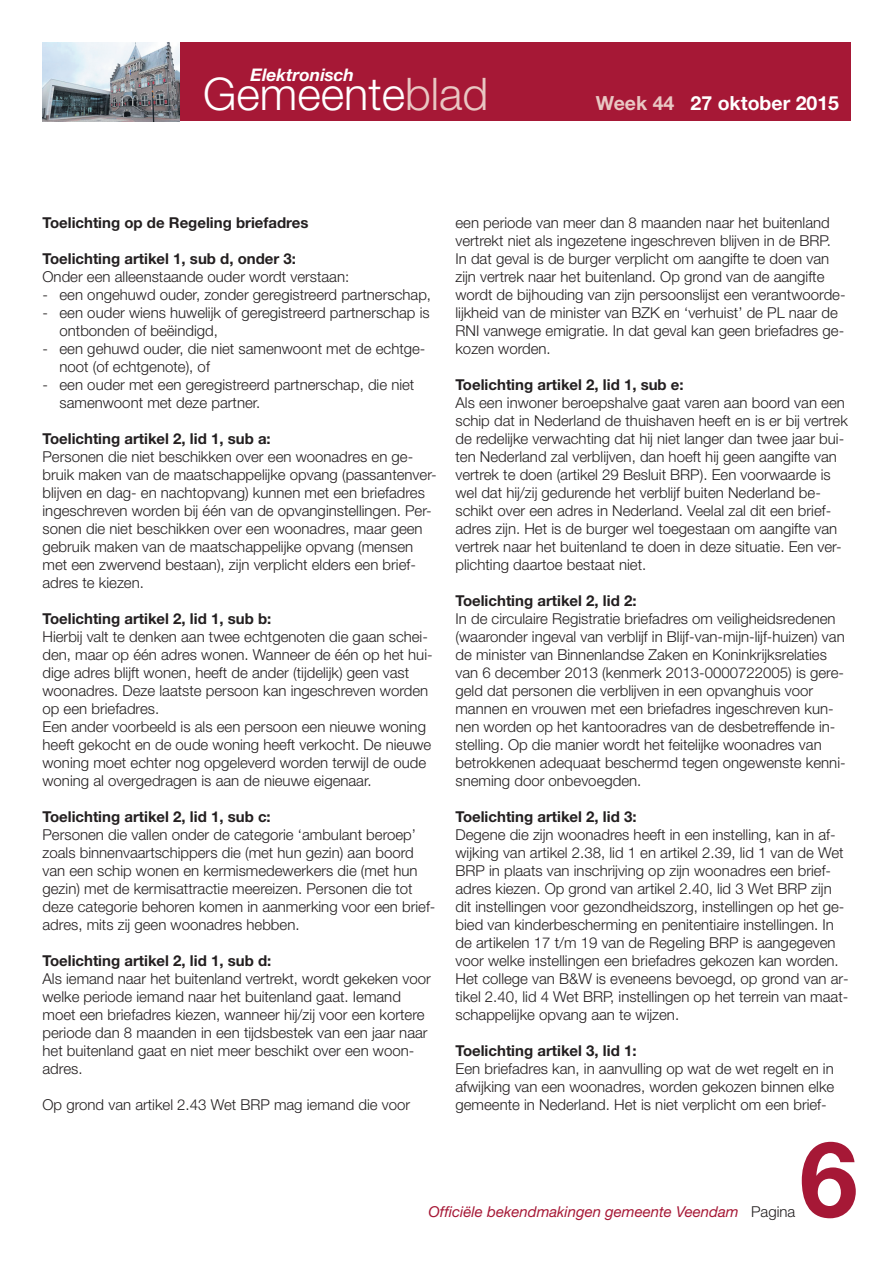
<style>
.page{position:relative;width:893px;height:1263px;background:#fff}
.page>*{position:absolute;margin:0;border:0;box-sizing:border-box;transform-origin:0 0}
.t1{font:700 105px "Helvetica Neue LT Std";color:#a61836}
.t2{font:300 45px "Helvetica Neue LT Std";color:#fff}
.t3{font:700 19.5px "Helvetica Neue LT Std";color:#fff}
.t4{font:italic 700 17.4px "Helvetica Neue LT Std";color:#fff}
.t5{font:300 15px/18px "Helvetica Neue LT Std";color:#231f20}
.t6{font:700 15px "Helvetica Neue LT Std";color:#231f20}
.t7{font:italic 15px "Helvetica Neue LT Std";color:#a61836}
.s1{color:#e9c7c3}
.s2{font-weight:300;font-style:normal;color:#231f20}
</style>
<div class="page">
<div style="left:43px;top:43px;width:807px;height:78px;background:#a61836"></div>
<img style="left:43px;top:43px;width:137px;height:78px">
<p class="t4" style="left:250px;top:68px;width:105px">Elektronisch</p>
<h2 class="t2" style="left:203px;top:78px;width:287px">Gemeente<span class="s1">blad</span></h2>
<h3 class="t3" style="left:596px;top:97px;width:245px"><span class="s1">Week 44</span> 27 oktober 2015</h3>
<p class="t6" style="left:43px;top:217px;width:268px">Toelichting op de Regeling briefadres</p>
<p class="t6" style="left:43px;top:253px;width:255px">Toelichting artikel 1, sub d, onder 3:</p>
<p class="t5" style="left:43px;top:269px;width:308px">Onder een alleenstaande ouder wordt verstaan:</p>
<p class="t5" style="left:43px;top:287px;width:390px">- een ongehuwd ouder, zonder geregistreerd partnerschap,</p>
<p class="t5" style="left:60px;top:305px;width:372px;text-indent:-17px">- een ouder wiens huwelijk of geregistreerd partnerschap is ontbonden of beëindigd,</p>
<p class="t5" style="left:60px;top:341px;width:367px;text-indent:-17px">- een gehuwd ouder, die niet samenwoont met de echtge&shy;noot (of echtgenote), of</p>
<p class="t5" style="left:60px;top:377px;width:356px;text-indent:-17px">- een ouder met een geregistreerd partnerschap, die niet samenwoont met deze partner.</p>
<p class="t6" style="left:43px;top:433px;width:230px">Toelichting artikel 2, lid 1, sub a:</p>
<p class="t5" style="left:43px;top:449px;width:396px">Personen die niet beschikken over een woonadres en ge&shy;bruik maken van de maatschappelijke opvang (passantenver&shy;blijven en dag- en nachtopvang) kunnen met een briefadres ingeschreven worden bij één van de opvanginstellingen. Per&shy;sonen die niet beschikken over een woonadres, maar geen gebruik maken van de maatschappelijke opvang (mensen met een zwervend bestaan), zijn verplicht elders een brief&shy;adres te kiezen.</p>
<p class="t6" style="left:43px;top:613px;width:230px">Toelichting artikel 2, lid 1, sub b:</p>
<p class="t5" style="left:43px;top:629px;width:392px">Hierbij valt te denken aan twee echtgenoten die gaan schei&shy;den, maar op één adres wonen. Wanneer de één op het hui&shy;dige adres blijft wonen, heeft de ander (tijdelijk) geen vast woonadres. Deze laatste persoon kan ingeschreven worden op een briefadres.<br>Een ander voorbeeld is als een persoon een nieuwe woning heeft gekocht en de oude woning heeft verkocht. De nieuwe woning moet echter nog opgeleverd worden terwijl de oude woning al overgedragen is aan de nieuwe eigenaar.</p>
<p class="t6" style="left:43px;top:811px;width:230px">Toelichting artikel 2, lid 1, sub c:</p>
<p class="t5" style="left:43px;top:827px;width:394px">Personen die vallen onder de categorie ‘ambulant beroep’ zoals binnenvaartschippers die (met hun gezin) aan boord van een schip wonen en kermismedewerkers die (met hun gezin) met de kermisattractie meereizen. Personen die tot deze categorie behoren komen in aanmerking voor een brief&shy;adres, mits zij geen woonadres hebben.</p>
<p class="t6" style="left:43px;top:955px;width:230px">Toelichting artikel 2, lid 1, sub d:</p>
<p class="t5" style="left:43px;top:971px;width:390px">Als iemand naar het buitenland vertrekt, wordt gekeken voor welke periode iemand naar het buitenland gaat. Iemand moet een briefadres kiezen, wanneer hij/zij voor een kortere periode dan 8 maanden in een tijdsbestek van een jaar naar het buitenland gaat en niet meer beschikt over een woon&shy;adres.</p>
<p class="t5" style="left:43px;top:1097px;width:369px">Op grond van artikel 2.43 Wet BRP mag iemand die voor</p>
<p class="t5" style="left:455px;top:215px;width:392px">een periode van meer dan 8 maanden naar het buitenland vertrekt niet als ingezetene ingeschreven blijven in de BRP.<br>In dat geval is de burger verplicht om aangifte te doen van zijn vertrek naar het buitenland. Op grond van de aangifte wordt de bijhouding van zijn persoonslijst een verantwoorde&shy;lijkheid van de minister van BZK en ‘verhuist’ de PL naar de RNI vanwege emigratie. In dat geval kan geen briefadres ge&shy;kozen worden.</p>
<p class="t6" style="left:455px;top:379px;width:230px">Toelichting artikel 2, lid 1, sub e:</p>
<p class="t5" style="left:455px;top:395px;width:394px">Als een inwoner beroepshalve gaat varen aan boord van een schip dat in Nederland de thuishaven heeft en is er bij vertrek de redelijke verwachting dat hij niet langer dan twee jaar bui&shy;ten Nederland zal verblijven, dan hoeft hij geen aangifte van vertrek te doen (artikel 29 Besluit BRP). Een voorwaarde is wel dat hij/zij gedurende het verblijf buiten Nederland be&shy;schikt over een adres in Nederland. Veelal zal dit een brief&shy;adres zijn. Het is de burger wel toegestaan om aangifte van vertrek naar het buitenland te doen in deze situatie. Een ver&shy;plichting daartoe bestaat niet.</p>
<p class="t6" style="left:455px;top:595px;width:183px">Toelichting artikel 2, lid 2:</p>
<p class="t5" style="left:455px;top:611px;width:392px">In de circulaire Registratie briefadres om veiligheidsredenen (waaronder ingeval van verblijf in Blijf-van-mijn-lijf-huizen) van de minister van Binnenlandse Zaken en Koninkrijksrelaties van 6 december 2013 (kenmerk 2013-0000722005) is gere&shy;geld dat personen die verblijven in een opvanghuis voor mannen en vrouwen met een briefadres ingeschreven kun&shy;nen worden op het kantooradres van de desbetreffende in&shy;stelling. Op die manier wordt het feitelijke woonadres van betrokkenen adequaat beschermd tegen ongewenste kenni&shy;sneming door onbevoegden.</p>
<p class="t6" style="left:455px;top:811px;width:183px">Toelichting artikel 2, lid 3:</p>
<p class="t5" style="left:455px;top:827px;width:395px">Degene die zijn woonadres heeft in een instelling, kan in af&shy;wijking van artikel 2.38, lid 1 en artikel 2.39, lid 1 van de Wet BRP in plaats van inschrijving op zijn woonadres een brief&shy;adres kiezen. Op grond van artikel 2.40, lid 3 Wet BRP zijn dit instellingen voor gezondheidszorg, instellingen op het ge&shy;bied van kinderbescherming en penitentiaire instellingen. In de artikelen 17 t/m 19 van de Regeling BRP is aangegeven voor welke instellingen een briefadres gekozen kan worden.<br>Het college van B&amp;W is eveneens bevoegd, op grond van ar&shy;tikel 2.40, lid 4 Wet BRP, instellingen op het terrein van maat&shy;schappelijke opvang aan te wijzen.</p>
<p class="t6" style="left:455px;top:1045px;width:183px">Toelichting artikel 3, lid 1:</p>
<p class="t5" style="left:455px;top:1061px;width:380px;text-align:justify">Een briefadres kan, in aanvulling op wat de wet regelt en in afwijking van een woonadres, worden gekozen binnen elke gemeente in Nederland. Het is niet verplicht om een brief-</p>
<h1 class="t1" style="left:800px;top:1142px;width:60px">6</h1>
<p class="t7" style="left:429px;top:1206px;width:368px">Officiële bekendmakingen gemeente Veendam <span class="s2">Pagina</span></p>
</div>
